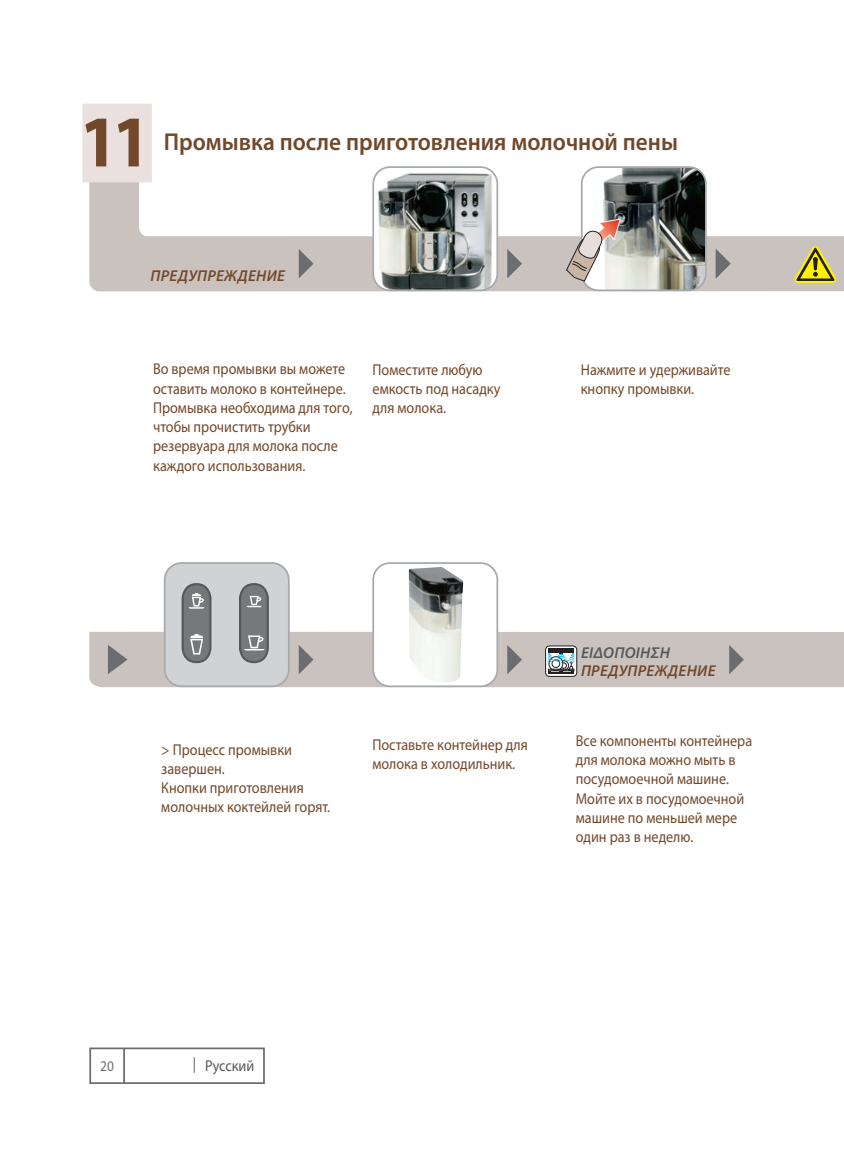
<style>
.page{position:relative;width:844px;height:1166px;background:#fff}
.page>*{position:absolute;margin:0;border:0;box-sizing:border-box;transform-origin:0 0}
.t1{font:700 73.5px "Myriad Pro";color:#72482a;scale:.95 1}
.t2{font:600 24.5px "Myriad Pro";color:#72482a;scale:.95 1}
.t3{font:15.75px/19.2px "Myriad Pro";color:#72482a;scale:.9 1}
.t4{font:italic 600 15.75px "Myriad Pro";letter-spacing:.02em;color:#72482a}
.t5{font:italic 600 15.75px "Myriad Pro";letter-spacing:.02em;color:#57585a}
.t6{font:15.75px "Myriad Pro";color:#57585a;scale:.9 1}
.t7{font:14.88px "Myriad Pro";color:#6c6d70;scale:.9 1}
</style>
<div class="page">
<svg style="left:89px;top:182px;width:754px;height:110px;fill:#cac2bf"></svg>
<div style="left:581px;top:167px;width:124px;height:123px;background:#fff;border-radius:17px"></div>
<img style="left:592px;top:169px;width:113px;height:121px">
<div style="left:580px;top:166px;width:126px;height:125px;border:2px solid #a8a9ad;border-radius:17px"></div>
<svg style="left:565px;top:218px;width:56px;height:64px"></svg>
<div style="left:89px;top:632px;width:754px;height:55px;background:#cac2bf"></div>
<svg style="left:108px;top:645px;width:19px;height:29px"></svg>
<div style="left:165px;top:563px;width:124px;height:123px;background:#d1d2d4;border-radius:17px"></div>
<svg style="left:239px;top:583px;width:30px;height:81px;background:#828486"></svg>
<svg style="left:181px;top:583px;width:31px;height:81px;background:#86888a"></svg>
<div style="left:164px;top:562px;width:125px;height:125px;border:2px solid #a8a9ad;border-radius:17px"></div>
<div style="left:373px;top:563px;width:124px;height:123px;background:#fff;border-radius:17px"></div>
<img style="left:408px;top:567px;width:55px;height:115px">
<div style="left:372px;top:562px;width:126px;height:125px;border:2px solid #a8a9ad;border-radius:17px"></div>
<div style="left:82px;top:104px;width:70px;height:78px;background:#eae0e0"></div>
<svg style="left:715px;top:249px;width:15px;height:29px"></svg>
<img style="left:373px;top:167px;width:124px;height:123px;border-radius:17px">
<div style="left:372px;top:166px;width:126px;height:125px;border:2px solid #a8a9ad;border-radius:17px"></div>
<svg style="left:299px;top:249px;width:14px;height:29px"></svg>
<svg style="left:507px;top:249px;width:15px;height:29px"></svg>
<svg style="left:299px;top:645px;width:14px;height:29px"></svg>
<svg style="left:507px;top:645px;width:15px;height:29px"></svg>
<svg style="left:545px;top:646px;width:31px;height:30px"></svg>
<div style="left:545px;top:645px;width:32px;height:32px;border:1px solid #231f20;border-radius:4px"></div>
<hr style="left:548px;top:648px;width:25px;height:2px;background:#231f20">
<svg style="left:548px;top:651px;width:26px;height:23px"></svg>
<svg style="left:793px;top:246px;width:43px;height:37px;background:#b9b056"></svg>
<svg style="left:729px;top:645px;width:14px;height:29px"></svg>
<div style="left:89px;top:1047px;width:176px;height:37px;border:2px solid #6c6d70"></div>
<hr style="left:123px;top:1048px;width:2px;height:35px;background:#6c6d70">
<h1 class="t1" style="left:79px;top:114px;width:76px">11</h1>
<h2 class="t2" style="left:164px;top:132px;width:542px">Промывка после приготовления молочной пены</h2>
<p class="t4" style="left:150px;top:270px;width:136px">ПРЕДУПРЕЖДЕНИЕ</p>
<p class="t3" style="left:153px;top:360px;width:223px">Во время промывки вы можете оставить молоко в контейнере.<br>Промывка необходима для того, чтобы прочистить трубки резервуара для молока после каждого использования.</p>
<p class="t3" style="left:372px;top:361px;width:143px">Поместите любую емкость под насадку для молока.</p>
<p class="t3" style="left:580px;top:361px;width:168px">Нажмите и удерживайте кнопку промывки.</p>
<p class="t3" style="left:161px;top:740px;width:189px">&gt; Процесс промывки завершен.<br>Кнопки приготовления молочных коктейлей горят.</p>
<p class="t3" style="left:372px;top:736px;width:174px">Поставьте контейнер для молока в холодильник.</p>
<p class="t5" style="left:581px;top:646px;width:90px">ΕΙΔΟΠΟΙΗΣΗ</p>
<p class="t4" style="left:581px;top:665px;width:136px">ПРЕДУПРЕЖДЕНИЕ</p>
<p class="t3" style="left:575px;top:732px;width:197px">Все компоненты контейнера для молока можно мыть в посудомоечной машине.<br>Мойте их в посудомоечной машине по меньшей мере один раз в неделю.</p>
<p class="t7" style="left:100px;top:1060px;width:17px">20</p>
<p class="t6" style="left:193px;top:1059px;width:70px">| Русский</p>
</div>
